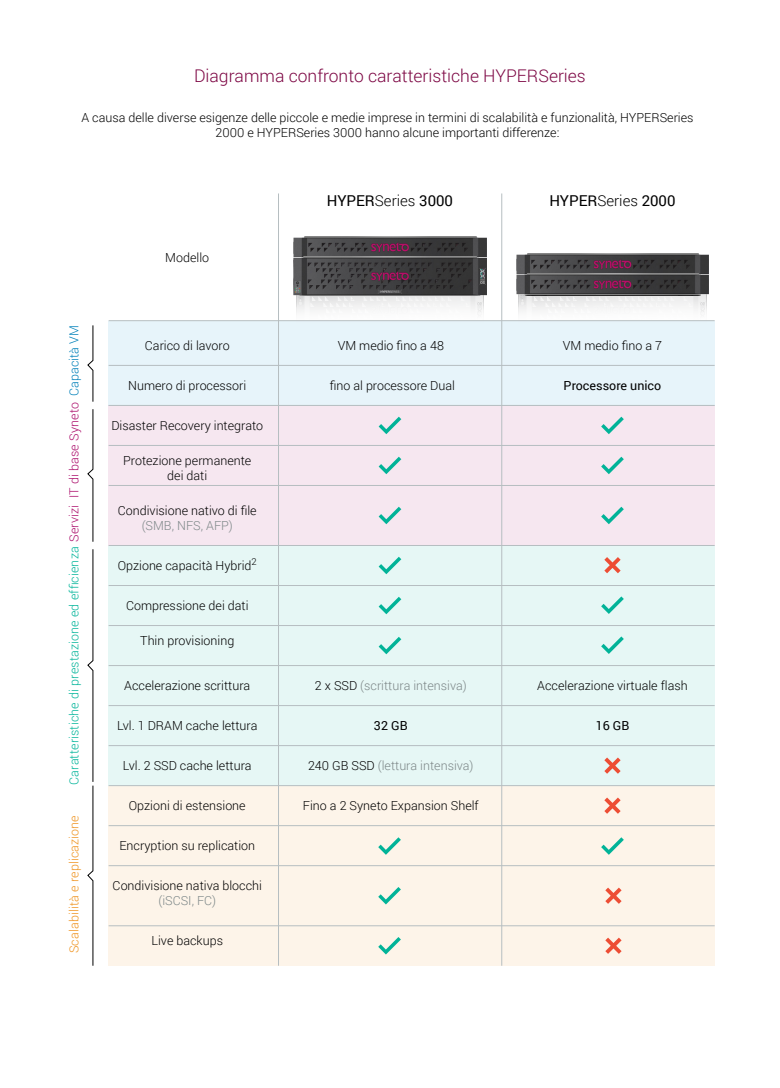
<style>
.page{position:relative;width:780px;height:1088px;background:#fff}
.page>*{position:absolute;margin:0;border:0;box-sizing:border-box;transform-origin:0 0}
.t1{font:300 17.5px "Roboto";color:#7d0744}
.t2{font:15px "Roboto";color:#000}
.t3{font:300 12.5px/15px "Roboto";color:#000;text-align:center}
.t4{font:300 12.5px "Roboto";color:#7d8788}
.t5{font:300 12.5px "Roboto";letter-spacing:.01em;color:#01b499}
.t6{font:300 12.5px "Roboto";letter-spacing:.01em;color:#ef931f}
.t7{font:12.5px "Roboto";color:#000}
.t8{font:300 12.5px "Roboto";letter-spacing:.01em;color:#0080b9}
.s1{color:#ac0f6c}
.s2{font-weight:300}
.s3{color:#000}
</style>
<div class="page">
<div style="left:108px;top:321px;width:606px;height:84px;background:#e7f4fa"></div>
<div style="left:108px;top:405px;width:606px;height:140px;background:#f6e7f0"></div>
<div style="left:108px;top:546px;width:606px;height:239px;background:#e6f7f5"></div>
<div style="left:108px;top:786px;width:606px;height:180px;background:#fdf4e9"></div>
<svg style="left:291px;top:287px;width:198px;height:35px"></svg>
<img style="left:294px;top:236px;width:192px;height:20px">
<img style="left:294px;top:256px;width:192px;height:40px">
<svg style="left:513px;top:287px;width:198px;height:35px"></svg>
<img style="left:516px;top:254px;width:192px;height:20px">
<img style="left:516px;top:274px;width:192px;height:22px">
<hr style="left:109px;top:320px;width:605px;height:1px;background:#b6bec1">
<hr style="left:109px;top:365px;width:605px;height:1px;background:#b6bec1">
<hr style="left:109px;top:405px;width:605px;height:1px;background:#b6bec1">
<hr style="left:109px;top:445px;width:605px;height:1px;background:#b6bec1">
<hr style="left:109px;top:485px;width:605px;height:1px;background:#b6bec1">
<hr style="left:109px;top:545px;width:605px;height:1px;background:#b6bec1">
<hr style="left:109px;top:585px;width:605px;height:1px;background:#b6bec1">
<hr style="left:109px;top:625px;width:605px;height:1px;background:#b6bec1">
<hr style="left:109px;top:665px;width:605px;height:1px;background:#b6bec1">
<hr style="left:109px;top:705px;width:605px;height:1px;background:#b6bec1">
<hr style="left:109px;top:745px;width:605px;height:1px;background:#b6bec1">
<hr style="left:109px;top:785px;width:605px;height:1px;background:#b6bec1">
<hr style="left:109px;top:825px;width:605px;height:1px;background:#b6bec1">
<hr style="left:109px;top:865px;width:605px;height:1px;background:#b6bec1">
<hr style="left:109px;top:925px;width:605px;height:1px;background:#b6bec1">
<hr style="left:501px;top:193px;width:1px;height:773px;background:#b6bec1">
<hr style="left:278px;top:193px;width:1px;height:773px;background:#b6bec1">
<svg style="left:378px;top:417px;width:23px;height:17px"></svg>
<svg style="left:601px;top:417px;width:22px;height:17px"></svg>
<svg style="left:378px;top:457px;width:23px;height:17px"></svg>
<svg style="left:601px;top:457px;width:22px;height:17px"></svg>
<svg style="left:378px;top:507px;width:23px;height:17px"></svg>
<svg style="left:601px;top:507px;width:22px;height:17px"></svg>
<svg style="left:378px;top:597px;width:23px;height:17px"></svg>
<svg style="left:601px;top:596px;width:22px;height:18px"></svg>
<svg style="left:378px;top:637px;width:23px;height:17px"></svg>
<svg style="left:378px;top:837px;width:23px;height:18px"></svg>
<svg style="left:601px;top:636px;width:22px;height:18px"></svg>
<svg style="left:378px;top:557px;width:23px;height:17px"></svg>
<svg style="left:604px;top:757px;width:16px;height:17px"></svg>
<svg style="left:604px;top:557px;width:16px;height:16px"></svg>
<svg style="left:604px;top:797px;width:16px;height:17px"></svg>
<svg style="left:378px;top:887px;width:23px;height:17px"></svg>
<svg style="left:605px;top:887px;width:16px;height:17px"></svg>
<svg style="left:378px;top:937px;width:23px;height:17px"></svg>
<svg style="left:605px;top:937px;width:16px;height:17px"></svg>
<svg style="left:87px;top:325px;width:6px;height:77px"></svg>
<svg style="left:87px;top:409px;width:6px;height:133px"></svg>
<svg style="left:87px;top:549px;width:6px;height:417px"></svg>
<svg style="left:601px;top:837px;width:22px;height:18px"></svg>
<h1 class="t1" style="left:194px;top:64px;width:393px">Diagramma confronto caratteristiche HYPERSeries</h1>
<p class="t3" style="left:81px;top:110px;width:613px">A causa delle diverse esigenze delle piccole e medie imprese in termini di scalabilità e funzionalità, HYPERSeries<br>2000 e HYPERSeries 3000 hanno alcune importanti differenze:</p>
<p class="t8" style="left:65px;top:396px;width:73px;rotate:-90deg">Capacità VM</p>
<p class="t5" style="left:65px;top:785px;width:384px;rotate:-90deg">Caratteristiche di prestazione ed efficienza <span class="s1">Servizi IT di base Syneto</span></p>
<p class="t6" style="left:65px;top:953px;width:139px;rotate:-90deg">Scalabilità e replicazione</p>
<p class="t3" style="left:165px;top:250px;width:45px">Modello</p>
<p class="t3" style="left:145px;top:338px;width:86px">Carico di lavoro</p>
<p class="t3" style="left:128px;top:378px;width:120px">Numero di processori</p>
<p class="t3" style="left:111px;top:418px;width:153px">Disaster Recovery integrato</p>
<p class="t3" style="left:123px;top:453px;width:130px">Protezione permanente dei dati</p>
<p class="t3" style="left:118px;top:503px;width:140px">Condivisione nativo di file</p>
<p class="t4" style="left:142px;top:517px;width:93px">(SMB, NFS, AFP)</p>
<p class="t3" style="left:118px;top:558px;width:140px">Opzione capacità Hybrid<sup>2</sup></p>
<p class="t3" style="left:126px;top:598px;width:124px">Compressione dei dati</p>
<p class="t3" style="left:140px;top:633px;width:95px">Thin provisioning</p>
<p class="t3" style="left:124px;top:678px;width:127px">Accelerazione scrittura</p>
<p class="t3" style="left:117px;top:718px;width:142px">Lvl. 1 DRAM cache lettura</p>
<p class="t3" style="left:123px;top:758px;width:130px">Lvl. 2 SSD cache lettura</p>
<p class="t3" style="left:129px;top:798px;width:118px">Opzioni di estensione</p>
<p class="t3" style="left:119px;top:838px;width:137px">Encryption su replication</p>
<p class="t3" style="left:113px;top:878px;width:151px">Condivisione nativa blocchi</p>
<p class="t4" style="left:158px;top:892px;width:59px">(iSCSI, FC)</p>
<p class="t3" style="left:151px;top:933px;width:73px">Live backups</p>
<p class="t2" style="left:327px;top:190px;width:128px">HYPER<span class="s2">Series</span> 3000</p>
<p class="t2" style="left:549px;top:190px;width:128px">HYPER<span class="s2">Series</span> 2000</p>
<p class="t3" style="left:337px;top:338px;width:108px">VM medio fino a 48</p>
<p class="t3" style="left:330px;top:378px;width:127px">fino al processore Dual</p>
<p class="t3" style="left:563px;top:338px;width:101px">VM medio fino a 7</p>
<p class="t7" style="left:563px;top:377px;width:99px">Processore unico</p>
<p class="t4" style="left:315px;top:677px;width:153px"><span class="s3">2 x SSD</span> (scrittura intensiva)</p>
<p class="t7" style="left:374px;top:717px;width:35px">32 GB</p>
<p class="t4" style="left:308px;top:757px;width:167px"><span class="s3">240 GB SSD</span> (lettura intensiva)</p>
<p class="t3" style="left:303px;top:798px;width:177px">Fino a 2 Syneto Expansion Shelf</p>
<p class="t3" style="left:537px;top:678px;width:152px">Accelerazione virtuale flash</p>
<p class="t7" style="left:595px;top:717px;width:35px">16 GB</p>
</div>
